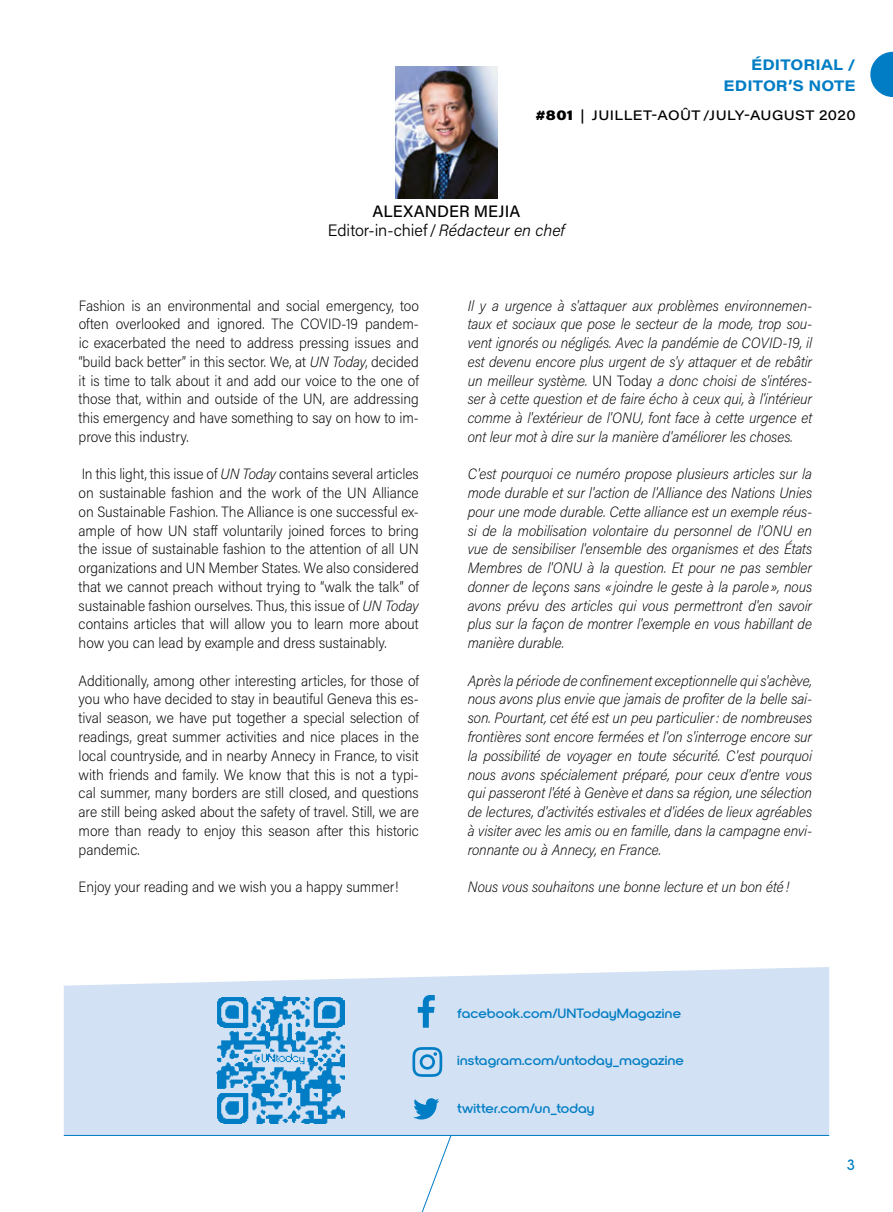
<style>
.page{position:relative;width:893px;height:1212px;background:#fff}
.page>*{position:absolute;margin:0;border:0;box-sizing:border-box;transform-origin:0 0}
.t1{font:300 16.5px/18.8px "Acumin Pro";letter-spacing:-.005em;color:#000;text-align:center}
.t2{font:italic 200 15px/18.8px "Acumin Pro Semi Cond";letter-spacing:-.005em;color:#000;text-align:justify}
.t3{font:200 15px/18.8px "Acumin Pro Semi Cond";letter-spacing:-.005em;color:#000;text-align:justify}
.t4{font:700 15px/21px "Acumin Pro Wide";letter-spacing:.005em;color:#007dc4;text-align:right}
.t5{font:600 15px "Nordique Pro";color:#007dc4}
.t6{font:600 13.5px "Nordique Pro";letter-spacing:.015em;color:#007dc4;scale:1.1 1}
.t7{font:500 13.5px "Acumin Pro Wide";letter-spacing:.03em;color:#000}
.s1{font-weight:900}
.s2{font-weight:500}
.s3{font-style:italic}
.s4{font-style:normal}
</style>
<div class="page">
<svg style="left:870px;top:52px;width:23px;height:45px"></svg>
<img style="left:395px;top:67px;width:102px;height:131px">
<svg style="left:421px;top:1136px;width:31px;height:76px"></svg>
<svg style="left:64px;top:967px;width:765px;height:168px;background:#d4e2f3"></svg>
<hr style="left:64px;top:1135px;width:765px;height:1px;background:#007dc4">
<img style="left:217px;top:996px;width:127px;height:127px">
<svg style="left:412px;top:1047px;width:30px;height:30px"></svg>
<svg style="left:418px;top:995px;width:17px;height:33px"></svg>
<svg style="left:413px;top:1098px;width:26px;height:21px"></svg>
<p class="t4" style="left:724px;top:53px;width:133px">ÉDITORIAL /<br>EDITOR’S NOTE</p>
<p class="t7" style="left:535px;top:106px;width:322px"><span class="s1">#801</span> | JUILLET-AOÛT/JULY-AUGUST 2020</p>
<p class="t1" style="left:328px;top:201px;width:238px"><span class="s2">ALEXANDER MEJIA<br></span>Editor-in-chief /<span class="s3">Rédacteur en chef</span></p>
<p class="t3" style="left:79px;top:295px;width:342px">Fashion is an environmental and social emergency, too often overlooked and ignored. The COVID‑19 pandem‑ ic exacerbated the need to address pressing issues and “build back better” in this sector. We, at <span class="s3">UN Today</span>, decided it is time to talk about it and add our voice to the one of those that, within and outside of the UN, are addressing this emergency and have something to say on how to im‑ prove this industry.</p>
<p class="t3" style="left:79px;top:464px;width:342px">In this light, this issue of <span class="s3">UN Today</span> contains several articles on sustainable fashion and the work of the UN Alliance on Sustainable Fashion. The Alliance is one successful ex‑ ample of how UN staff voluntarily joined forces to bring the issue of sustainable fashion to the attention of all UN organizations and UN Member States. We also considered that we cannot preach without trying to “walk the talk” of sustainable fashion ourselves. Thus, this issue of <span class="s3">UN Today </span>contains articles that will allow you to learn more about how you can lead by example and dress sustainably.</p>
<p class="t3" style="left:79px;top:670px;width:342px">Additionally, among other interesting articles, for those of you who have decided to stay in beautiful Geneva this es‑ tival season, we have put together a special selection of readings, great summer activities and nice places in the local countryside, and in nearby Annecy in France, to visit with friends and family. We know that this is not a typi‑ cal summer, many borders are still closed, and questions are still being asked about the safety of travel. Still, we are more than ready to enjoy this season after this historic pandemic.</p>
<p class="t3" style="left:79px;top:877px;width:322px">Enjoy your reading and we wish you a happy summer!</p>
<p class="t2" style="left:468px;top:295px;width:346px">Il y a urgence à s'attaquer aux problèmes environnemen‑ taux et sociaux que pose le secteur de la mode, trop sou‑ vent ignorés ou négligés. Avec la pandémie de COVID‑19, il est devenu encore plus urgent de s'y attaquer et de rebâtir un meilleur système. <span class="s4">UN Today</span> a donc choisi de s'intéres‑ ser à cette question et de faire écho à ceux qui, à l'intérieur comme à l'extérieur de l'ONU, font face à cette urgence et ont leur mot à dire sur la manière d'améliorer les choses.</p>
<p class="t2" style="left:468px;top:464px;width:346px">C'est pourquoi ce numéro propose plusieurs articles sur la mode durable et sur l'action de l'Alliance des Nations Unies pour une mode durable. Cette alliance est un exemple réus‑ si de la mobilisation volontaire du personnel de l'ONU en vue de sensibiliser l'ensemble des organismes et des États Membres de l'ONU à la question. Et pour ne pas sembler donner de leçons sans « joindre le geste à la parole », nous avons prévu des articles qui vous permettront d'en savoir plus sur la façon de montrer l'exemple en vous habillant de manière durable.</p>
<p class="t2" style="left:468px;top:670px;width:346px">Après la période de confinement exceptionnelle qui s'achève, nous avons plus envie que jamais de profiter de la belle sai‑ son. Pourtant, cet été est un peu particulier: de nombreuses frontières sont encore fermées et l'on s'interroge encore sur la possibilité de voyager en toute sécurité. C'est pourquoi nous avons spécialement préparé, pour ceux d'entre vous qui passeront l'été à Genève et dans sa région, une sélection de lectures, d'activités estivales et d'idées de lieux agréables à visiter avec les amis ou en famille, dans la campagne envi‑ ronnante ou à Annecy, en France.</p>
<p class="t2" style="left:468px;top:877px;width:323px">Nous vous souhaitons une bonne lecture et un bon été !</p>
<p class="t6" style="left:457px;top:1005px;width:205px">facebook.com/UNTodayMagazine</p>
<p class="t6" style="left:457px;top:1053px;width:208px">instagram.com/untoday_magazine</p>
<p class="t6" style="left:457px;top:1100px;width:126px">twitter.com/un_today</p>
<p class="t5" style="left:847px;top:1156px;width:9px">3</p>
</div>
